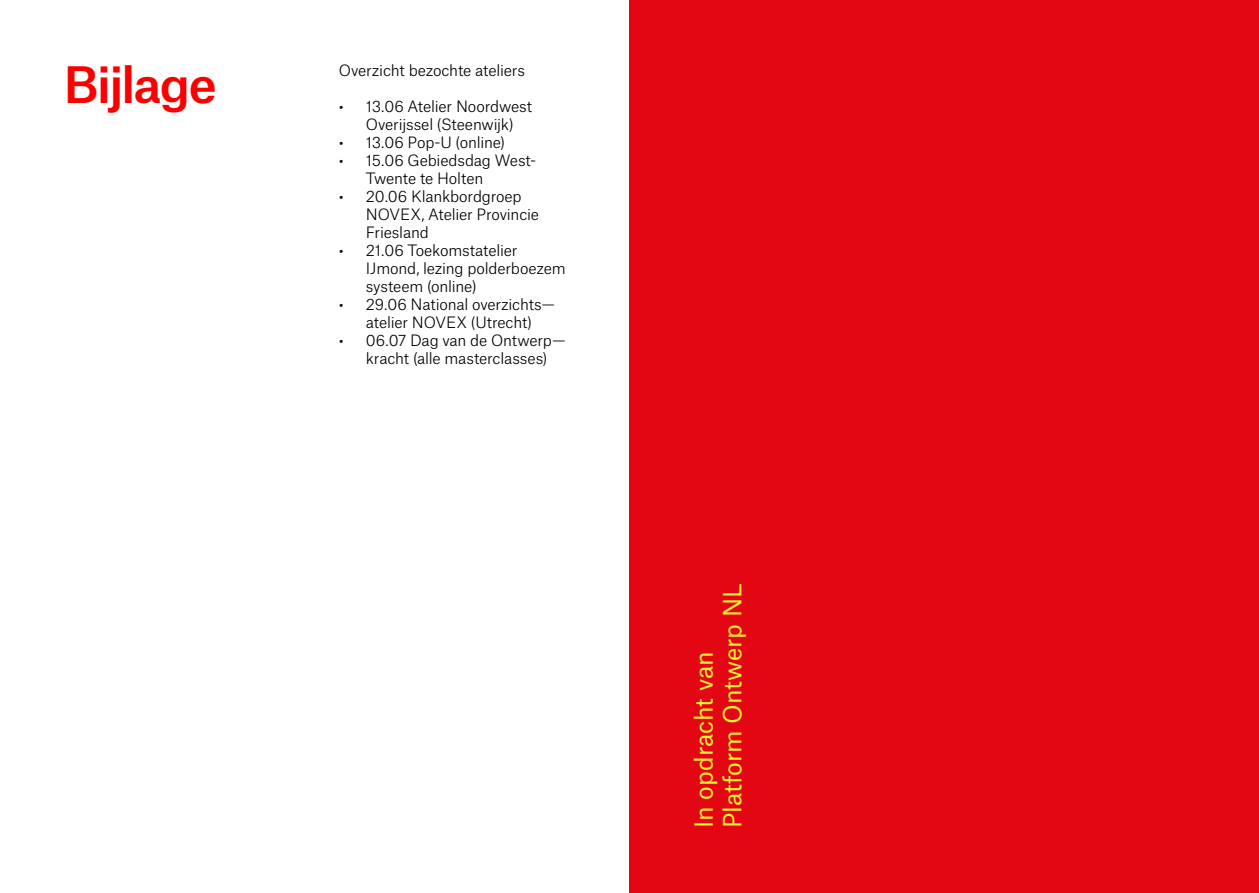
<style>
.page{position:relative;width:1259px;height:893px;background:#fff}
.page>*{position:absolute;margin:0;border:0;box-sizing:border-box;transform-origin:0 0}
.t1{font:500 48px "Atlas Grotesk";letter-spacing:-.03em;color:#fa0000}
.t2{font:24px/28.8px "Atlas Grotesk";color:#fff232}
.t3{font:300 15px/18px "Atlas Grotesk";letter-spacing:-.01em;color:#000;text-align:center}
</style>
<div class="page">
<div style="left:629px;top:0;width:630px;height:893px;background:#e30613"></div>
<h1 class="t1" style="left:64px;top:45px;width:154px">Bijlage</h1>
<p class="t3" style="left:339px;top:60px;width:188px">Overzicht bezochte ateliers</p>
<p class="t3" style="left:339px;top:96px;width:195px">• 13.06 Atelier Noordwest<br>Overijssel (Steenwijk)</p>
<p class="t3" style="left:339px;top:132px;width:168px">• 13.06 Pop-U (online)</p>
<p class="t3" style="left:366px;top:150px;width:172px;text-align:left;text-indent:-27px">• 15.06 Gebiedsdag West-<br>Twente te Holten</p>
<p class="t3" style="left:366px;top:186px;width:175px;text-align:left;text-indent:-27px">• 20.06 Klankbordgroep<br>NOVEX, Atelier Provincie<br>Friesland</p>
<p class="t3" style="left:366px;top:240px;width:201px;text-align:left;text-indent:-27px">• 21.06 Toekomstatelier<br>IJmond, lezing polderboezem systeem (online)</p>
<p class="t3" style="left:339px;top:294px;width:218px">• 29.06 National overzichts— atelier NOVEX (Utrecht)</p>
<p class="t3" style="left:339px;top:330px;width:228px">• 06.07 Dag van de Ontwerp— kracht (alle masterclasses)</p>
<h2 class="t2" style="left:686px;top:828px;width:245px;rotate:-90deg">In opdracht van<br>Platform Ontwerp NL</h2>
</div>
